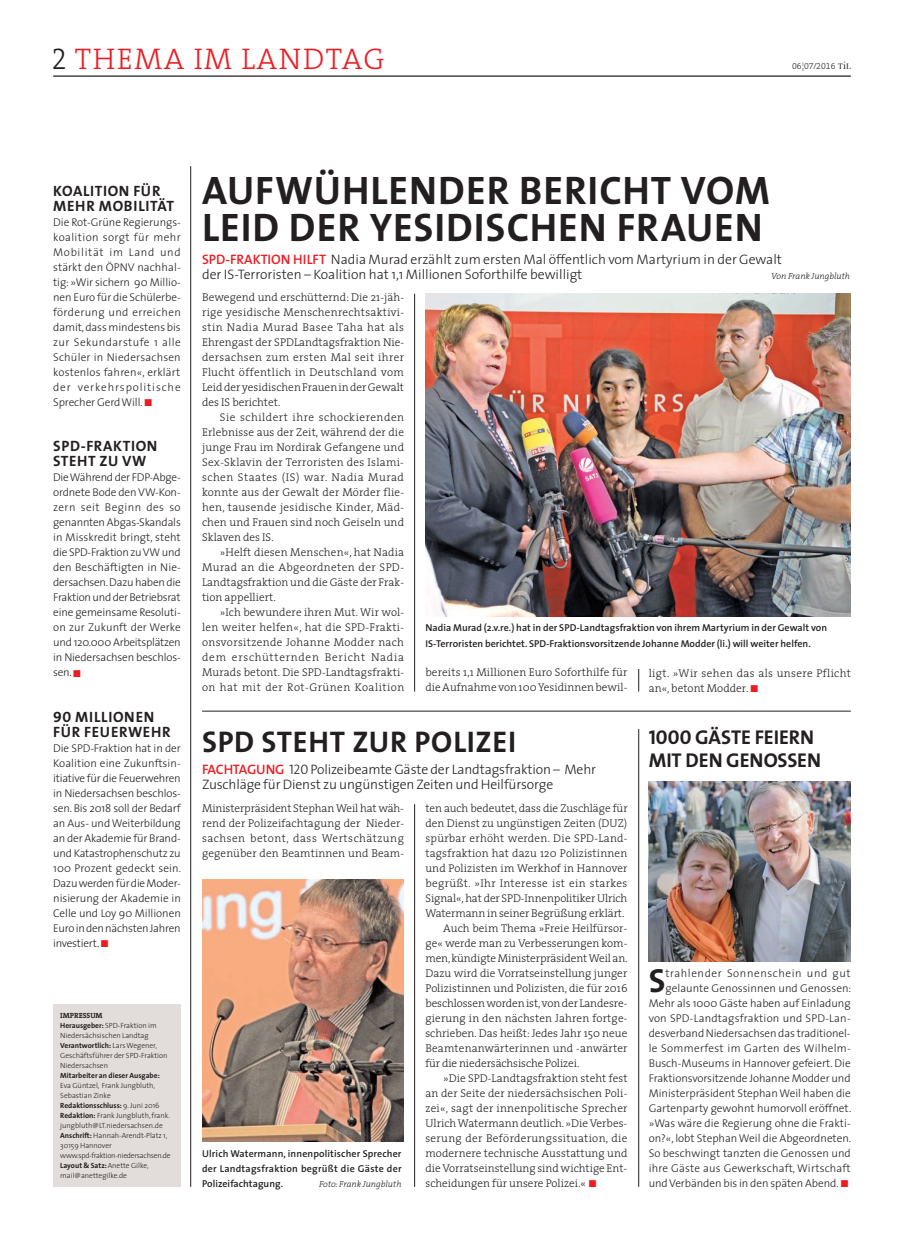
<style>
.page{position:relative;width:904px;height:1241px;background:#fff}
.page>*{position:absolute;margin:0;border:0;box-sizing:border-box;transform-origin:0 0}
.t1{font:40px/37.5px "The Sans Bold Caps";letter-spacing:.025em;color:#231f20}
.t2{font:700 33.5px "The Sans";color:#231f20}
.t3{font:30px "The Sans Bold Caps";letter-spacing:.02em;color:#231f20}
.t4{font:30px "The Serif Light Caps";letter-spacing:.05em;color:#ee1d23}
.t5{font:20px/22.5px "The Sans Bold Caps";color:#231f20}
.t6{font:700 15px/15px "The Sans";letter-spacing:.045em;color:#231f20}
.t7{font:300 13.75px/15px "The Sans";letter-spacing:-.01em;color:#231f20}
.t8{font:300 11.25px/15px "The Serif";letter-spacing:.005em;color:#231f20;text-align:justify}
.t9{font:300 11.25px/15px "The Sans";letter-spacing:-.005em;color:#231f20;text-align:justify}
.t10{font:300 11.25px/15px "The Serif";letter-spacing:.03em;color:#231f20}
.t11{font:300 11.25px "The Serif";letter-spacing:.025em;color:#231f20}
.t12{font:600 10px/15px "The Sans";letter-spacing:.005em;color:#231f20}
.t13{font:italic 300 8.75px "The Serif";color:#231f20}
.t14{font:8.75px "The Serif Light Expert";color:#231f20}
.t15{font:300 7.5px/10px "The Sans";color:#231f20}
.t16{font:700 7.5px "The Sans";color:#231f20}
.t17{font:700 7.5px "The Serif";color:#231f20}
.s1{color:#231f20}
.s2{font-family:"Bodoni";font-size:8.5px}
.s3{font-family:"Bodoni";font-size:11.25px}
.s4{font-family:"European Pi Three";font-weight:400;font-size:10px;color:#eb1d23}
.s5{font-family:"The Sans Bold Caps";font-weight:400}
.s6{font-weight:700}
.s7{font-family:"The Sans Semi Bold Caps";font-weight:400;color:#eb1d23}
.s8{font-family:"The Sans Light Caps";font-weight:400}
</style>
<div class="page">
<hr style="left:53px;top:75px;width:797px;height:2px;background:#231f20">
<div style="left:53px;top:1004px;width:128px;height:182px;background:#e2ddda"></div>
<hr style="left:190px;top:166px;width:1px;height:1020px;background:#231f20">
<hr style="left:202px;top:710px;width:648px;height:1px;background:#231f20">
<hr style="left:638px;top:729px;width:1px;height:457px;background:#231f20">
<svg style="left:638px;top:669px;width:1px;height:22px"></svg>
<hr style="left:414px;top:294px;width:1px;height:397px;background:#231f20">
<hr style="left:414px;top:804px;width:1px;height:382px;background:#231f20">
<img style="left:202px;top:879px;width:201px;height:262px">
<img style="left:648px;top:781px;width:202px;height:180px">
<img style="left:425px;top:294px;width:425px;height:322px">
<h3 class="t4" style="left:51px;top:41px;width:335px"><span class="s1">2</span> THEMA IM LANDTAG</h3>
<p class="t14" style="left:792px;top:60px;width:60px">06|07/2016 <span class="s2">T</span><span class="s3">i</span><span class="s2">L</span></p>
<h3 class="t6" style="left:53px;top:185px;width:122px">KOALITION FÜR<br>MEHR MOBILITÄT</h3>
<p class="t9" style="left:53px;top:216px;width:129px">Die Rot-Grüne Regierungs&shy;koalition sorgt für mehr Mobilität im Land und stärkt den ÖPNV nachhal&shy;tig: »Wir sichern 90 Millio&shy;nen Euro für die Schülerbe&shy;förderung und erreichen damit, dass mindestens bis zur Sekundarstufe 1 alle Schüler in Niedersachsen kostenlos fahren«, erklärt der verkehrspolitische Sprecher Gerd Will. <span class="s4">-</span></p>
<h3 class="t6" style="left:53px;top:440px;width:106px">SPD-FRAKTION<br>STEHT ZU VW</h3>
<p class="t9" style="left:53px;top:471px;width:129px">Die Während der FDP-Abge&shy;ordnete Bode den VW-Kon&shy;zern seit Beginn des so genannten Abgas-Skandals in Misskredit bringt, steht die SPD-Fraktion zu VW und den Beschäftigten in Nie&shy;dersachsen. Dazu haben die Fraktion und der Betriebsrat eine gemeinsame Resoluti&shy;on zur Zukunft der Werke und 120.000 Arbeitsplätzen in Niedersachsen beschlos&shy;sen. <span class="s4">-</span></p>
<h3 class="t6" style="left:53px;top:710px;width:119px"><span class="s5">90</span> MILLIONEN<br>FÜR FEUERWEHR</h3>
<p class="t9" style="left:53px;top:741px;width:130px">Die SPD-Fraktion hat in der Koalition eine Zukunftsin&shy;itiative für die Feuerwehren in Niedersachsen beschlos&shy;sen. Bis 2018 soll der Bedarf an Aus- und Weiterbildung an der Akademie für Brand&shy;und Katastrophenschutz zu 100 Prozent gedeckt sein.<br>Dazu werden für die Moder&shy;nisierung der Akademie in Celle und Loy 90 Millionen Euro in den nächsten Jahren investiert. <span class="s4">-</span></p>
<p class="t17" style="left:60px;top:1012px;width:44px">IMPRESSUM</p>
<p class="t15" style="left:60px;top:1021px;width:109px"><span class="s6">Herausgeber:</span> SPD-Fraktion im<br>Niedersächsischen Landtag<br><span class="s6">Verantwortlich:</span> Lars Wegener,<br>Geschäftsführer der SPD-Fraktion<br>Niedersachsen</p>
<p class="t16" style="left:60px;top:1072px;width:101px">Mitarbeiter an dieser Ausgabe:</p>
<p class="t15" style="left:60px;top:1081px;width:112px">Eva Güntzel, Frank Jungbluth,<br>Sebastian Zinke<br><span class="s6">Redaktionsschluss:</span> 9. Juni 2016<br><span class="s6">Redaktion:</span> Frank Jungbluth, frank. jungbluth@LT.niedersachsen.de<br><span class="s6">Anschrift:</span> Hannah-Arendt-Platz 1,<br>30159 Hannover www.spd-fraktion-niedersachsen.de<br><span class="s6">Layout &amp; Satz:</span> Anette Gilke, mail@anettegilke.de</p>
<h1 class="t1" style="left:202px;top:171px;width:569px">AUFWÜHLENDER BERICHT VOM<br>LEID DER YESIDISCHEN FRAUEN</h1>
<p class="t7" style="left:202px;top:253px;width:581px"><span class="s7">SPD-FRAKTION HILFT</span> Nadia Murad erzählt zum ersten Mal öffentlich vom Martyrium in der Gewalt der IS-Terroristen – Koalition hat 1,1 Millionen Soforthilfe bewilligt</p>
<p class="t13" style="left:771px;top:272px;width:80px">Von Frank Jungbluth</p>
<p class="t8" style="left:202px;top:291px;width:204px">Bewegend und erschütternd: Die 21-jäh&shy;rige yesidische Menschenrechtsaktivi&shy;stin Nadia Murad Basee Taha hat als Ehrengast der SPDLandtagsfraktion Nie&shy;dersachsen zum ersten Mal seit ihrer Flucht öffentlich in Deutschland vom Leid der yesidischen Frauen in der Gewalt des IS berichtet.</p>
<p class="t8" style="left:202px;top:411px;width:204px;text-indent:18px">Sie schildert ihre schockierenden Erlebnisse aus der Zeit, während der die junge Frau im Nordirak Gefangene und Sex-Sklavin der Terroristen des Islami&shy;schen Staates (IS) war. Nadia Murad konnte aus der Gewalt der Mörder flie&shy;hen, tausende jesidische Kinder, Mäd&shy;chen und Frauen sind noch Geiseln und Sklaven des IS.</p>
<p class="t8" style="left:202px;top:546px;width:204px;text-indent:18px">»Helft diesen Menschen«, hat Nadia Murad an die Abgeordneten der SPD-Landtagsfraktion und die Gäste der Frak&shy;tion appelliert.</p>
<p class="t8" style="left:202px;top:606px;width:204px;text-indent:18px">»Ich bewundere ihren Mut. Wir wol&shy;len weiter helfen«, hat die SPD-Frakti&shy;onsvorsitzende Johanne Modder nach dem erschütternden Bericht Nadia Murads betont. Die SPD-Landtagsfrakti&shy;on hat mit der Rot-Grünen Koalition</p>
<p class="t12" style="left:425px;top:621px;width:403px">Nadia Murad (2.v.re.) hat in der SPD-Landtagsfraktion von ihrem Martyrium in der Gewalt von<br>IS-Terroristen berichtet. SPD-Fraktionsvorsitzende Johanne Modder (li.) will weiter helfen.</p>
<p class="t8" style="left:425px;top:666px;width:203px">bereits 1,1 Millionen Euro Soforthilfe für die Aufnahme von 100 Yesidinnen bewil-</p>
<p class="t10" style="left:648px;top:666px;width:204px">ligt. »Wir sehen das als unsere Pflicht an«, betont Modder. <span class="s4">-</span></p>
<h3 class="t3" style="left:202px;top:723px;width:316px">SPD STEHT ZUR POLIZEI</h3>
<p class="t7" style="left:202px;top:763px;width:395px"><span class="s7">FACHTAGUNG</span> <span class="s8">120</span> Polizeibeamte Gäste der Landtagsfraktion – Mehr<br>Zuschläge für Dienst zu ungünstigen Zeiten und Heilfürsorge</p>
<p class="t8" style="left:202px;top:801px;width:204px">Ministerpräsident Stephan Weil hat wäh&shy;rend der Polizeifachtagung der Nieder&shy;sachsen betont, dass Wertschätzung gegenüber den Beamtinnen und Beam-</p>
<p class="t12" style="left:202px;top:1146px;width:201px;text-align:justify">Ulrich Watermann, innenpolitischer Sprecher der Landtagsfraktion begrüßt die Gäste der Polizeifachtagung.</p>
<p class="t13" style="left:319px;top:1180px;width:84px">Foto: Frank Jungbluth</p>
<p class="t8" style="left:425px;top:801px;width:204px">ten auch bedeutet, dass die Zuschläge für</p>
<p class="t8" style="left:425px;top:816px;width:203px">den Dienst zu ungünstigen Zeiten (DUZ)</p>
<p class="t11" style="left:425px;top:833px;width:204px">spürbar erhöht werden. Die SPD-Land-</p>
<p class="t8" style="left:425px;top:846px;width:203px">tagsfraktion hat dazu 120 Polizistinnen</p>
<p class="t8" style="left:425px;top:861px;width:204px">und Polizisten im Werkhof in Hannover</p>
<p class="t10" style="left:425px;top:876px;width:204px">begrüßt. »Ihr Interesse ist ein starkes</p>
<p class="t8" style="left:425px;top:891px;width:203px">Signal«, hat der SPD-Innenpolitiker Ulrich</p>
<p class="t8" style="left:425px;top:906px;width:200px">Watermann in seiner Begrüßung erklärt.</p>
<p class="t8" style="left:443px;top:921px;width:186px">Auch beim Thema »Freie Heilfürsor-</p>
<p class="t8" style="left:425px;top:936px;width:203px">ge« werde man zu Verbesserungen kom-</p>
<p class="t8" style="left:425px;top:951px;width:204px">men, kündigte Ministerpräsident Weil an.</p>
<p class="t8" style="left:425px;top:966px;width:203px">Dazu wird die Vorratseinstellung junger</p>
<p class="t8" style="left:425px;top:981px;width:204px">Polizistinnen und Polizisten, die für 2016</p>
<p class="t8" style="left:425px;top:996px;width:203px">beschlossen worden ist, von der Landesre-</p>
<p class="t8" style="left:425px;top:1011px;width:204px">gierung in den nächsten Jahren fortge-</p>
<p class="t8" style="left:425px;top:1026px;width:203px">schrieben. Das heißt: Jedes Jahr 150 neue</p>
<p class="t8" style="left:425px;top:1041px;width:203px">Beamtenanwärterinnen und -anwärter</p>
<p class="t8" style="left:425px;top:1056px;width:155px">für die niedersächsische Polizei.</p>
<p class="t8" style="left:443px;top:1071px;width:186px">»Die SPD-Landtagsfraktion steht fest</p>
<p class="t8" style="left:425px;top:1086px;width:203px">an der Seite der niedersächsischen Poli-</p>
<p class="t11" style="left:425px;top:1103px;width:204px">zei«, sagt der innenpolitische Sprecher</p>
<p class="t8" style="left:425px;top:1116px;width:203px">Ulrich Watermann deutlich. »Die Verbes-</p>
<p class="t10" style="left:425px;top:1131px;width:203px">serung der Beförderungssituation, die</p>
<p class="t8" style="left:425px;top:1146px;width:204px">modernere technische Ausstattung und</p>
<p class="t8" style="left:425px;top:1161px;width:203px">die Vorratseinstellung sind wichtige Ent-</p>
<p class="t8" style="left:425px;top:1176px;width:173px">scheidungen für unsere Polizei.« <span class="s4">-</span></p>
<h3 class="t5" style="left:648px;top:725px;width:174px">1000 GÄSTE FEIERN<br>MIT DEN GENOSSEN</h3>
<p class="t9" style="left:648px;top:966px;width:204px;text-align:right">trahlender Sonnenschein und gut gelaunte Genossinnen und Genossen:<br>Mehr als 1000 Gäste haben auf Einladung von SPD-Landtagsfraktion und SPD-Lan&shy;desverband Niedersachsen das traditionel&shy;le Sommerfest im Garten des Wilhelm-Busch-Museums in Hannover gefeiert. Die Fraktionsvorsitzende Johanne Modder und Ministerpräsident Stephan Weil haben die Gartenparty gewohnt humorvoll eröffnet. »Was wäre die Regierung ohne die Frakti&shy;on?«, lobt Stephan Weil die Abgeordneten.<br>So beschwingt tanzten die Genossen und ihre Gäste aus Gewerkschaft, Wirtschaft und Verbänden bis in den späten Abend. <span class="s4">-</span></p>
<h2 class="t2" style="left:648px;top:966px;width:18px">S</h2>
</div>
